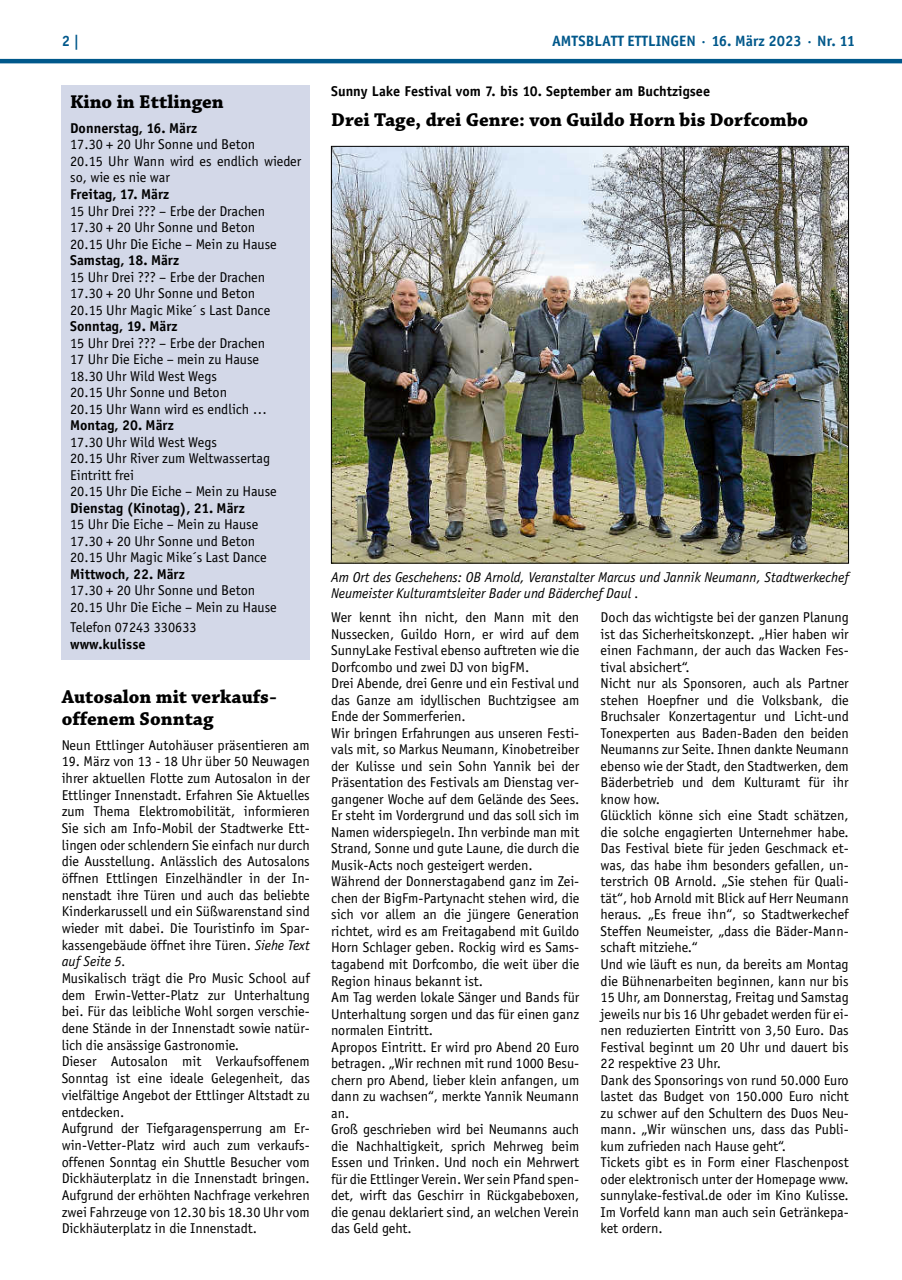
<style>
.page{position:relative;width:902px;height:1280px;background:#fff}
.page>*{position:absolute;margin:0;border:0;box-sizing:border-box;transform-origin:0 0}
.t1{font:700 19.5px/21.1px "Chaparral Pro";color:#000}
.t2{font:700 15px "Officina Sans";color:#00588b}
.t3{font:14.25px/16.5px "Officina Sans";color:#000}
.t4{font:700 14.25px "Officina Sans";color:#000}
.t5{font:italic 14.25px/16.5px "Officina Sans";color:#000}
.s1{font-style:italic}
</style>
<div class="page">
<hr style="left:0;top:59px;width:901px;height:4px;background:#00588b">
<div style="left:62px;top:85px;width:248px;height:574px;background:#d3d8e8"></div>
<img style="left:333px;top:148px;width:513px;height:413px">
<p class="t2" style="left:62px;top:32px;width:19px">2 |</p>
<p class="t2" style="left:552px;top:32px;width:304px">AMTSBLATT ETTLINGEN · 16. März 2023 · Nr. 11</p>
<h1 class="t1" style="left:70px;top:92px;width:155px">Kino in Ettlingen</h1>
<p class="t4" style="left:70px;top:119px;width:129px">Donnerstag, 16. März</p>
<p class="t3" style="left:70px;top:136px;width:232px">17.30 + 20 Uhr Sonne und Beton<br>20.15 Uhr Wann wird es endlich wieder so, wie es nie war</p>
<p class="t4" style="left:70px;top:185px;width:101px">Freitag, 17. März</p>
<p class="t3" style="left:70px;top:202px;width:208px">15 Uhr Drei ??? – Erbe der Drachen<br>17.30 + 20 Uhr Sonne und Beton<br>20.15 Uhr Die Eiche – Mein zu Hause</p>
<p class="t4" style="left:70px;top:251px;width:110px">Samstag, 18. März</p>
<p class="t3" style="left:70px;top:268px;width:201px">15 Uhr Drei ??? – Erbe der Drachen<br>17.30 + 20 Uhr Sonne und Beton<br>20.15 Uhr Magic Mike´ s Last Dance</p>
<p class="t4" style="left:70px;top:317px;width:109px">Sonntag, 19. März</p>
<p class="t3" style="left:70px;top:334px;width:198px">15 Uhr Drei ??? – Erbe der Drachen<br>17 Uhr Die Eiche – mein zu Hause<br>18.30 Uhr Wild West Wegs<br>20.15 Uhr Sonne und Beton<br>20.15 Uhr Wann wird es endlich …</p>
<p class="t4" style="left:70px;top:416px;width:105px">Montag, 20. März</p>
<p class="t3" style="left:70px;top:433px;width:208px">17.30 Uhr Wild West Wegs<br>20.15 Uhr River zum Weltwassertag<br>Eintritt frei<br>20.15 Uhr Die Eiche – Mein zu Hause</p>
<p class="t4" style="left:70px;top:499px;width:176px">Dienstag (Kinotag), 21. März</p>
<p class="t3" style="left:70px;top:516px;width:198px">15 Uhr Die Eiche – Mein zu Hause<br>17.30 + 20 Uhr Sonne und Beton<br>20.15 Uhr Magic Mike´s Last Dance</p>
<p class="t4" style="left:70px;top:565px;width:116px">Mittwoch, 22. März</p>
<p class="t3" style="left:70px;top:582px;width:208px">17.30 + 20 Uhr Sonne und Beton<br>20.15 Uhr Die Eiche – Mein zu Hause</p>
<p class="t3" style="left:70px;top:619px;width:128px">Telefon 07243 330633</p>
<p class="t4" style="left:70px;top:635px;width:77px">www.kulisse</p>
<h1 class="t1" style="left:62px;top:687px;width:216px">Autosalon mit verkaufs&shy;offenem Sonntag</h1>
<p class="t3" style="left:62px;top:737px;width:250px">Neun Ettlinger Autohäuser präsentieren am</p>
<p class="t3" style="left:62px;top:753px;width:250px;text-align:justify">19. März von 13 - 18 Uhr über 50 Neuwagen ihrer aktuellen Flotte zum Autosalon in der Ettlinger Innenstadt. Erfahren Sie Aktuelles zum Thema Elektromobilität, informieren Sie sich am Info-Mobil der Stadtwerke Ett&shy;lingen oder schlendern Sie einfach nur durch die Ausstellung. Anlässlich des Autosalons öffnen Ettlingen Einzelhändler in der In&shy;nenstadt ihre Türen und auch das beliebte Kinderkarussell und ein Süßwarenstand sind wieder mit dabei. Die Touristinfo im Spar&shy;kassengebäude öffnet ihre Türen. <span class="s1">Siehe Text auf Seite 5.</span></p>
<p class="t3" style="left:62px;top:970px;width:250px">Musikalisch trägt die Pro Music School auf dem Erwin-Vetter-Platz zur Unterhaltung bei. Für das leibliche Wohl sorgen verschie&shy;dene Stände in der Innenstadt sowie natür&shy;lich die ansässige Gastronomie.<br>Dieser Autosalon mit Verkaufsoffenem Sonntag ist eine ideale Gelegenheit, das vielfältige Angebot der Ettlinger Altstadt zu entdecken.<br>Aufgrund der Tiefgaragensperrung am Er&shy;win-Vetter-Platz wird auch zum verkaufs&shy;offenen Sonntag ein Shuttle Besucher vom Dickhäuterplatz in die Innenstadt bringen.<br>Aufgrund der erhöhten Nachfrage verkehren zwei Fahrzeuge von 12.30 bis 18.30 Uhr vom Dickhäuterplatz in die Innenstadt.</p>
<p class="t4" style="left:331px;top:83px;width:380px">Sunny Lake Festival vom 7. bis 10. September am Buchtzigsee</p>
<h1 class="t1" style="left:331px;top:110px;width:478px">Drei Tage, drei Genre: von Guildo Horn bis Dorfcombo</h1>
<p class="t5" style="left:331px;top:569px;width:519px">Am Ort des Geschehens: OB Arnold, Veranstalter Marcus und Jannik Neumann, Stadtwerkechef<br>Neumeister Kulturamtsleiter Bader und Bäderchef Daul .</p>
<p class="t3" style="left:331px;top:609px;width:250px">Wer kennt ihn nicht, den Mann mit den Nussecken, Guildo Horn, er wird auf dem SunnyLake Festival ebenso auftreten wie die Dorfcombo und zwei DJ von bigFM.<br>Drei Abende, drei Genre und ein Festival und das Ganze am idyllischen Buchtzigsee am Ende der Sommerferien.<br>Wir bringen Erfahrungen aus unseren Festi&shy;vals mit, so Markus Neumann, Kinobetreiber der Kulisse und sein Sohn Yannik bei der Präsentation des Festivals am Dienstag ver&shy;gangener Woche auf dem Gelände des Sees.<br>Er steht im Vordergrund und das soll sich im Namen widerspiegeln. Ihn verbinde man mit Strand, Sonne und gute Laune, die durch die Musik-Acts noch gesteigert werden.<br>Während der Donnerstagabend ganz im Zei&shy;chen der BigFm-Partynacht stehen wird, die sich vor allem an die jüngere Generation richtet, wird es am Freitagabend mit Guildo Horn Schlager geben. Rockig wird es Sams&shy;tagabend mit Dorfcombo, die weit über die Region hinaus bekannt ist.<br>Am Tag werden lokale Sänger und Bands für Unterhaltung sorgen und das für einen ganz normalen Eintritt.<br>Apropos Eintritt. Er wird pro Abend 20 Euro betragen. „Wir rechnen mit rund 1000 Besu&shy;chern pro Abend, lieber klein anfangen, um dann zu wachsen“, merkte Yannik Neumann an.<br>Groß geschrieben wird bei Neumanns auch die Nachhaltigkeit, sprich Mehrweg beim Essen und Trinken. Und noch ein Mehrwert für die Ettlinger Verein. Wer sein Pfand spen&shy;det, wirft das Geschirr in Rückgabeboxen, die genau deklariert sind, an welchen Verein das Geld geht.</p>
<p class="t3" style="left:600px;top:609px;width:250px">Doch das wichtigste bei der ganzen Planung ist das Sicherheitskonzept. „Hier haben wir einen Fachmann, der auch das Wacken Fes&shy;tival absichert“.<br>Nicht nur als Sponsoren, auch als Partner stehen Hoepfner und die Volksbank, die Bruchsaler Konzertagentur und Licht-und Tonexperten aus Baden-Baden den beiden Neumanns zur Seite. Ihnen dankte Neumann ebenso wie der Stadt, den Stadtwerken, dem Bäderbetrieb und dem Kulturamt für ihr know how.<br>Glücklich könne sich eine Stadt schätzen, die solche engagierten Unternehmer habe.<br>Das Festival biete für jeden Geschmack et&shy;was, das habe ihm besonders gefallen, un&shy;terstrich OB Arnold. „Sie stehen für Quali&shy;tät“, hob Arnold mit Blick auf Herr Neumann heraus. „Es freue ihn“, so Stadtwerkechef Steffen Neumeister, „dass die Bäder-Mann&shy;schaft mitziehe.“<br>Und wie läuft es nun, da bereits am Montag die Bühnenarbeiten beginnen, kann nur bis 15 Uhr, am Donnerstag, Freitag und Samstag jeweils nur bis 16 Uhr gebadet werden für ei&shy;nen reduzierten Eintritt von 3,50 Euro. Das Festival beginnt um 20 Uhr und dauert bis 22 respektive 23 Uhr.<br>Dank des Sponsorings von rund 50.000 Euro lastet das Budget von 150.000 Euro nicht zu schwer auf den Schultern des Duos Neu&shy;mann. „Wir wünschen uns, dass das Publi&shy;kum zufrieden nach Hause geht“.<br>Tickets gibt es in Form einer Flaschenpost oder elektronisch unter der Homepage www. sunnylake-festival.de oder im Kino Kulisse.<br>Im Vorfeld kann man auch sein Getränkepa&shy;ket ordern.</p>
</div>
